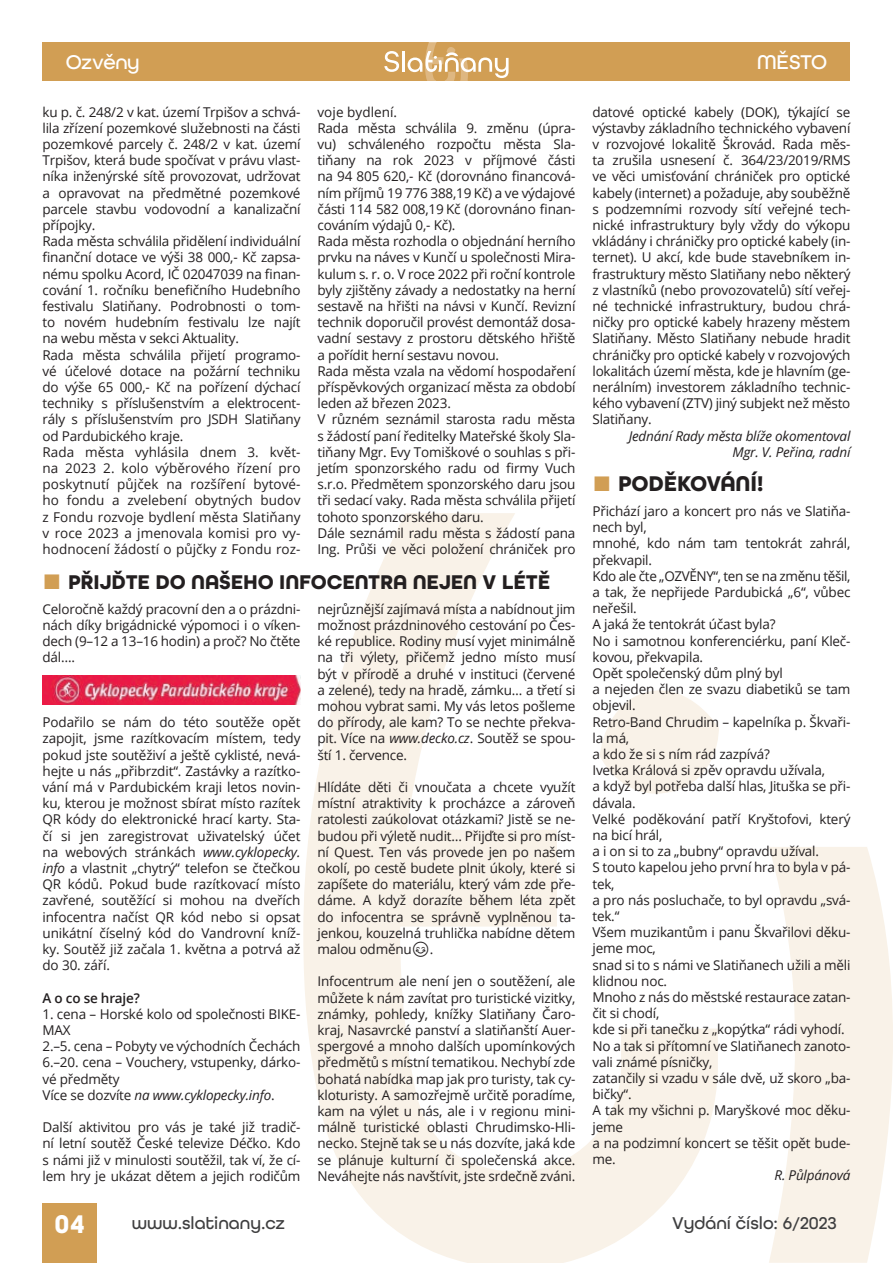
<style>
.page{position:relative;width:893px;height:1263px;background:#fff}
.page>*{position:absolute;margin:0;border:0;box-sizing:border-box;transform-origin:0 0}
.t1{font:700 27px "All Round Gothic";color:#fff}
.t2{font:700 22.5px "All Round Gothic";letter-spacing:-.005em;color:#231f20}
.t3{font:700 21px "All Round Gothic";letter-spacing:-.005em;color:#231f20}
.t4{font:500 21px "All Round Gothic";letter-spacing:-.02em;color:#fff}
.t5{font:500 18px "All Round Gothic";color:#3e3e3f}
.t6{font:13.5px/16.2px "Open Sans";letter-spacing:-.015em;color:#231f20;text-align:justify}
.t7{font:italic 13.5px/16.2px "Open Sans";letter-spacing:-.015em;color:#231f20;text-align:right}
.t8{font:600 13.5px "Open Sans";letter-spacing:-.015em;color:#231f20}
.s1{font-family:"Times New Roman";font-size:31.5px;color:#d19e54}
.s2{font-style:italic}
</style>
<div class="page">
<svg style="left:303px;top:513px;width:415px;height:750px"></svg>
<svg style="left:769px;top:847px;width:124px;height:416px;fill:#f9f2e8"></svg>
<svg style="left:600px;top:690px;width:119px;height:104px"></svg>
<div style="left:43px;top:1203px;width:54px;height:60px;background:#d19e54"></div>
<div style="left:43px;top:43px;width:807px;height:38px;background:#d19e54"></div>
<svg style="left:384px;top:51px;width:15px;height:21px"></svg>
<hr style="left:402px;top:51px;width:3px;height:21px;background:#fff">
<svg style="left:408px;top:42px;width:101px;height:39px"></svg>
<img style="left:43px;top:676px;width:257px;height:28px">
<svg style="left:413px;top:941px;width:15px;height:16px"></svg>
<h3 class="t4" style="left:66px;top:49px;width:76px">Ozvěny</h3>
<h3 class="t4" style="left:757px;top:49px;width:72px">MĚSTO</h3>
<p class="t6" style="left:43px;top:103px;width:259px;text-align:left">ku p. č. 248/2 v kat. území Trpišov a schvá&shy;lila zřízení pozemkové služebnosti na části pozemkové parcely č. 248/2 v kat. území Trpišov, která bude spočívat v právu vlast&shy;níka inženýrské sítě provozovat, udržovat a opravovat na předmětné pozemkové parcele stavbu vodovodní a kanalizační přípojky.<br>Rada města schválila přidělení individuální finanční dotace ve výši 38 000,- Kč zapsa&shy;nému spolku Acord, IČ 02047039 na finan&shy;cování 1. ročníku benefičního Hudebního festivalu Slatiňany. Podrobnosti o tom&shy;to novém hudebním festivalu lze najít na webu města v sekci Aktuality.<br>Rada města schválila přijetí programo&shy;vé účelové dotace na požární techniku do výše 65 000,- Kč na pořízení dýchací techniky s příslušenstvím a elektrocent&shy;rály s příslušenstvím pro JSDH Slatiňany od Pardubického kraje.<br>Rada města vyhlásila dnem 3. květ&shy;na 2023 2. kolo výběrového řízení pro poskytnutí půjček na rozšíření bytové&shy;ho fondu a zvelebení obytných budov z Fondu rozvoje bydlení města Slatiňany v roce 2023 a jmenovala komisi pro vy&shy;hodnocení žádostí o půjčky z Fondu roz-</p>
<p class="t6" style="left:317px;top:103px;width:259px;text-align:left">voje bydlení.<br>Rada města schválila 9. změnu (úpra&shy;vu) schváleného rozpočtu města Sla&shy;tiňany na rok 2023 v příjmové části na 94 805 620,- Kč (dorovnáno financová&shy;ním příjmů 19 776 388,19 Kč) a ve výdajové části 114 582 008,19 Kč (dorovnáno finan&shy;cováním výdajů 0,- Kč).<br>Rada města rozhodla o objednání herního prvku na náves v Kunčí u společnosti Mira&shy;kulum s. r. o. V roce 2022 při roční kontrole byly zjištěny závady a nedostatky na herní sestavě na hřišti na návsi v Kunčí. Revizní technik doporučil provést demontáž dosa&shy;vadní sestavy z prostoru dětského hřiště a pořídit herní sestavu novou.<br>Rada města vzala na vědomí hospodaření příspěvkových organizací města za období leden až březen 2023.<br>V různém seznámil starosta radu města s žádostí paní ředitelky Mateřské školy Sla&shy;tiňany Mgr. Evy Tomiškové o souhlas s při&shy;jetím sponzorského radu od firmy Vuch s.r.o. Předmětem sponzorského daru jsou tři sedací vaky. Rada města schválila přijetí tohoto sponzorského daru.<br>Dále seznámil radu města s žádostí pana Ing. Průši ve věci položení chrániček pro</p>
<p class="t6" style="left:592px;top:103px;width:259px">datové optické kabely (DOK), týkající se výstavby základního technického vybavení v rozvojové lokalitě Škrovád. Rada měs&shy;ta zrušila usnesení č. 364/23/2019/RMS ve věci umisťování chrániček pro optické kabely (internet) a požaduje, aby souběžně s podzemními rozvody sítí veřejné tech&shy;nické infrastruktury byly vždy do výkopu vkládány i chráničky pro optické kabely (in&shy;ternet). U akcí, kde bude stavebníkem in&shy;frastruktury město Slatiňany nebo některý z vlastníků (nebo provozovatelů) sítí veřej&shy;né technické infrastruktury, budou chrá&shy;ničky pro optické kabely hrazeny městem Slatiňany. Město Slatiňany nebude hradit chráničky pro optické kabely v rozvojových lokalitách území města, kde je hlavním (ge&shy;nerálním) investorem základního technic&shy;kého vybavení (ZTV) jiný subjekt než město Slatiňany.</p>
<p class="t7" style="left:629px;top:427px;width:223px">Jednání Rady města blíže okomentoval<br>Mgr. V. Peřina, radní</p>
<h2 class="t2" style="left:592px;top:471px;width:172px"><span class="s1">■</span> PODĚKOVÁNÍ!</h2>
<p class="t6" style="left:592px;top:503px;width:259px;text-align:left">Přichází jaro a koncert pro nás ve Slatiňa&shy;nech byl,<br>mnohé, kdo nám tam tentokrát zahrál, překvapil.<br>Kdo ale čte „OZVĚNY“, ten se na změnu těšil, a tak, že nepřijede Pardubická „6“, vůbec neřešil.<br>A jaká že tentokrát účast byla?<br>No i samotnou konferenciérku, paní Kleč&shy;kovou, překvapila.<br>Opět společenský dům plný byl<br>a nejeden člen ze svazu diabetiků se tam objevil.<br>Retro-Band Chrudim – kapelníka p. Škvaři&shy;la má,<br>a kdo že si s ním rád zazpívá?<br>Ivetka Králová si zpěv opravdu užívala,<br>a když byl potřeba další hlas, Jituška se při&shy;dávala.<br>Velké poděkování patří Kryštofovi, který na bicí hrál,<br>a i on si to za „bubny“ opravdu užíval.<br>S touto kapelou jeho první hra to byla v pá&shy;tek,<br>a pro nás posluchače, to byl opravdu „svá&shy;tek.“<br>Všem muzikantům i panu Škvařilovi děku&shy;jeme moc,<br>snad si to s námi ve Slatiňanech užili a měli klidnou noc.<br>Mnoho z nás do městské restaurace zatan&shy;čit si chodí,<br>kde si při tanečku z „kopýtka“ rádi vyhodí.<br>No a tak si přítomní ve Slatiňanech zanoto&shy;vali známé písničky,<br>zatančily si vzadu v sále dvě, už skoro „ba&shy;bičky“.<br>A tak my všichni p. Maryškové moc děku&shy;jeme<br>a na podzimní koncert se těšit opět bude&shy;me.</p>
<p class="t7" style="left:775px;top:1167px;width:77px">R. Půlpánová</p>
<h3 class="t3" style="left:43px;top:569px;width:509px"><span class="s1">■</span> PŘIJĎTE DO NAŠEHO INFOCENTRA NEJEN V LÉTĚ</h3>
<p class="t6" style="left:317px;top:600px;width:259px">nejrůznější zajímavá místa a nabídnout jim možnost prázdninového cestování po Čes&shy;ké republice. Rodiny musí vyjet minimálně na tři výlety, přičemž jedno místo musí být v přírodě a druhé v instituci (červené a zelené), tedy na hradě, zámku… a třetí si mohou vybrat sami. My vás letos pošleme do přírody, ale kam? To se nechte překva&shy;pit. Více na <span class="s2">www.decko.cz</span>. Soutěž se spou&shy;ští 1. července.</p>
<p class="t6" style="left:317px;top:779px;width:259px">Hlídáte děti či vnoučata a chcete využít místní atraktivity k procházce a zároveň ratolesti zaúkolovat otázkami? Jistě se ne&shy;budou při výletě nudit… Přijďte si pro míst&shy;ní Quest. Ten vás provede jen po našem okolí, po cestě budete plnit úkoly, které si zapíšete do materiálu, který vám zde pře&shy;dáme. A když dorazíte během léta zpět do infocentra se správně vyplněnou ta&shy;jenkou, kouzelná truhlička nabídne dětem malou odměnu</p>
<p class="t6" style="left:430px;top:941px;width:5px">.</p>
<p class="t6" style="left:317px;top:973px;width:259px">Infocentrum ale není jen o soutěžení, ale můžete k nám zavítat pro turistické vizitky, známky, pohledy, knížky Slatiňany Čaro&shy;kraj, Nasavrcké panství a slatiňanští Auer&shy;spergové a mnoho dalších upomínkových předmětů s místní tematikou. Nechybí zde bohatá nabídka map jak pro turisty, tak cy&shy;kloturisty. A samozřejmě určitě poradíme, kam na výlet u nás, ale i v regionu mini&shy;málně turistické oblasti Chrudimsko-Hli&shy;necko. Stejně tak se u nás dozvíte, jaká kde se plánuje kulturní či společenská akce.<br>Neváhejte nás navštívit, jste srdečně zváni.</p>
<p class="t6" style="left:43px;top:600px;width:259px">Celoročně každý pracovní den a o prázdni&shy;nách díky brigádnické výpomoci i o víken&shy;dech (9–12 a 13–16 hodin) a proč? No čtěte dál….</p>
<p class="t6" style="left:43px;top:714px;width:259px">Podařilo se nám do této soutěže opět zapojit, jsme razítkovacím místem, tedy pokud jste soutěživí a ještě cyklisté, nevá&shy;hejte u nás „přibrzdit“. Zastávky a razítko&shy;vání má v Pardubickém kraji letos novin&shy;ku, kterou je možnost sbírat místo razítek QR kódy do elektronické hrací karty. Sta&shy;čí si jen zaregistrovat uživatelský účet na webových stránkách <span class="s2">www.cyklopecky. info</span> a vlastnit „chytrý“ telefon se čtečkou QR kódů. Pokud bude razítkovací místo zavřené, soutěžící si mohou na dveřích infocentra načíst QR kód nebo si opsat unikátní číselný kód do Vandrovní kníž&shy;ky. Soutěž již začala 1. května a potrvá až do 30. září.</p>
<p class="t8" style="left:43px;top:988px;width:99px">A o co se hraje?</p>
<p class="t6" style="left:43px;top:1005px;width:259px;text-align:left">1. cena – Horské kolo od společnosti BIKE-<br>MAX<br>2.–5. cena – Pobyty ve východních Čechách<br>6.–20. cena – Vouchery, vstupenky, dárko&shy;vé předměty<br>Více se dozvíte <span class="s2">na www.cyklopecky.info</span>.</p>
<p class="t6" style="left:43px;top:1119px;width:259px">Další aktivitou pro vás je také již tradič&shy;ní letní soutěž České televize Déčko. Kdo s námi již v minulosti soutěžil, tak ví, že cí&shy;lem hry je ukázat dětem a jejich rodičům</p>
<h1 class="t1" style="left:54px;top:1208px;width:32px">04</h1>
<h3 class="t5" style="left:132px;top:1212px;width:155px">www.slatinany.cz</h3>
<h3 class="t5" style="left:672px;top:1212px;width:166px">Vydání číslo: 6/2023</h3>
</div>
